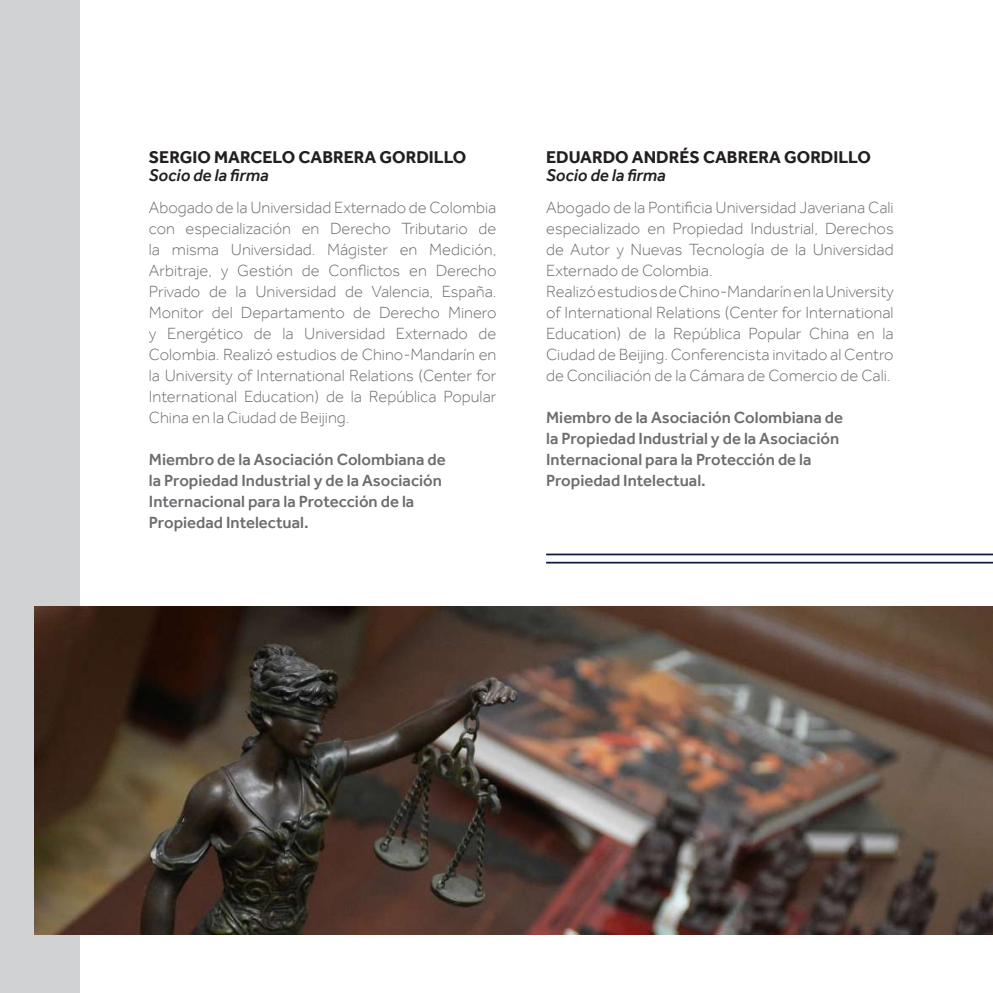
<style>
.page{position:relative;width:993px;height:993px;background:#fff}
.page>*{position:absolute;margin:0;border:0;box-sizing:border-box;transform-origin:0 0}
.t1{font:700 17.5px "Effra Corp";color:#231f20}
.t2{font:italic 500 17.5px "Effra Corp";color:#231f20}
.t3{font:300 16.62px/21px "Effra Corp";color:#6c6d70;text-align:justify}
.t4{font:500 16.62px/21px "Effra Corp";color:#6c6d70}
</style>
<div class="page">
<div style="left:0;top:0;width:79px;height:992px;background:#d1d2d4"></div>
<hr style="left:546px;top:553px;width:446px;height:2px;background:#101a41">
<hr style="left:546px;top:561px;width:446px;height:2px;background:#101a41">
<img style="left:35px;top:606px;width:957px;height:327px">
<p class="t1" style="left:149px;top:146px;width:319px">SERGIO MARCELO CABRERA GORDILLO</p>
<p class="t1" style="left:546px;top:146px;width:326px">EDUARDO ANDRÉS CABRERA GORDILLO</p>
<p class="t2" style="left:149px;top:164px;width:121px">Socio de la firma</p>
<p class="t2" style="left:546px;top:164px;width:121px">Socio de la firma</p>
<p class="t3" style="left:149px;top:196px;width:349px">Abogado de la Universidad Externado de Colombia con especialización en Derecho Tributario de la misma Universidad. Mágister en Medición, Arbitraje, y Gestión de Conflictos en Derecho Privado de la Universidad de Valencia, España.<br>Monitor del Departamento de Derecho Minero y Energético de la Universidad Externado de Colombia. Realizó estudios de Chino-Mandarín en la University of International Relations (Center for International Education) de la República Popular China en la Ciudad de Beijing.</p>
<p class="t4" style="left:149px;top:448px;width:298px">Miembro de la Asociación Colombiana de la Propiedad Industrial y de la Asociación Internacional para la Protección de la Propiedad Intelectual.</p>
<p class="t3" style="left:546px;top:196px;width:349px;text-align:left">Abogado de la Pontificia Universidad Javeriana Cali especializado en Propiedad Industrial, Derechos de Autor y Nuevas Tecnología de la Universidad Externado de Colombia.<br>Realizó estudios de Chino-Mandarín en la University of International Relations (Center for International Education) de la República Popular China en la Ciudad de Beijing. Conferencista invitado al Centro de Conciliación de la Cámara de Comercio de Cali.</p>
<p class="t4" style="left:546px;top:406px;width:298px">Miembro de la Asociación Colombiana de la Propiedad Industrial y de la Asociación Internacional para la Protección de la Propiedad Intelectual.</p>
</div>
